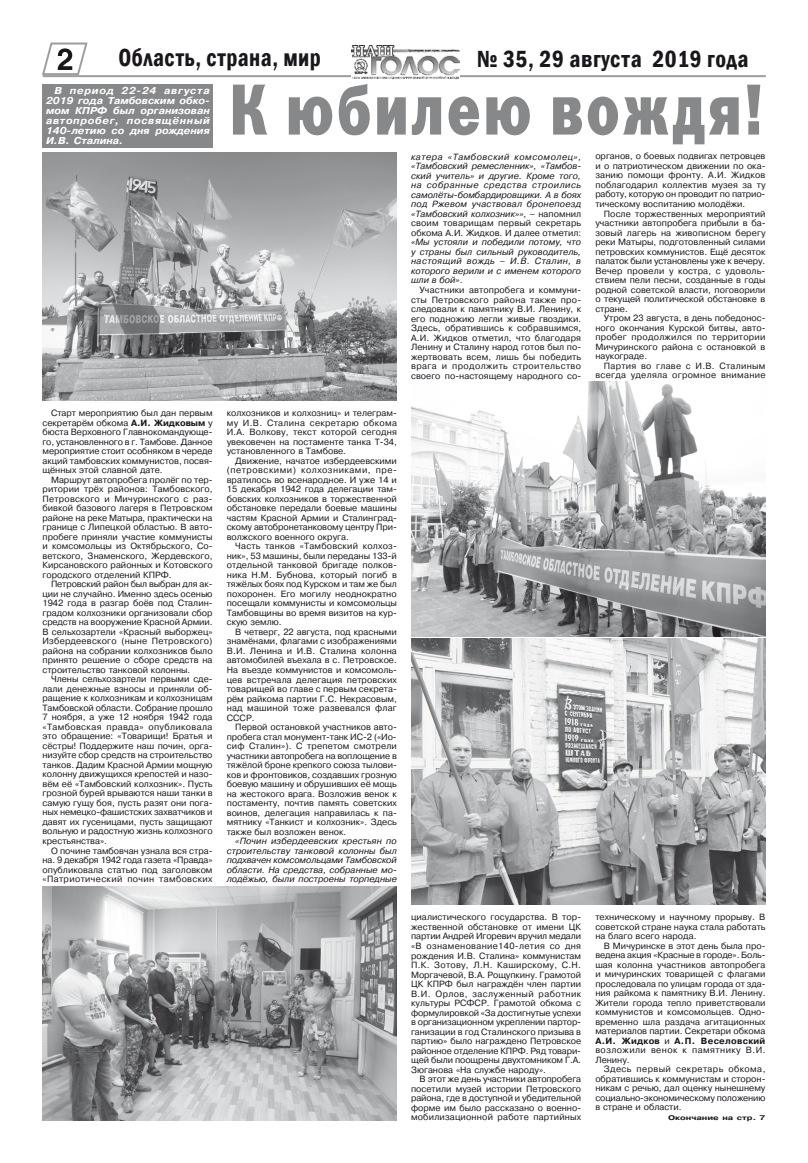
<style>
.page{position:relative;width:808px;height:1163px;background:#fff}
.page>*{position:absolute;margin:0;border:0;box-sizing:border-box;transform-origin:0 0}
.t1{font:72.8px "Franklin Gothic Heavy C";letter-spacing:.05em;color:#87888a;scale:.77 1}
.t2{font:600 condensed 25.3px "Franklin Gothic";letter-spacing:.02em;color:#1a171c;scale:.91 1}
.t3{font:600 condensed 24px "Franklin Gothic";letter-spacing:.025em;color:#1a171c}
.t4{font:italic 700 10px/10px "Pragmatica KMM";color:#fff;text-align:justify;scale:1.05 1}
.t5{font:9px/9.5px "Pragmatica KMM";color:#1a171c;text-align:justify}
.t6{font:italic 9px/9.5px "Pragmatica KMM";color:#1a171c;text-align:justify}
.t7{font:9px/9.5px "Pragmatica KMM";letter-spacing:.03em;color:#1a171c;text-align:right}
.t8{font:700 6.8px "Pragmatica KMM";color:#1a171c;scale:1.33 1}
.s1{font-weight:700}
.s2{font-style:normal}
</style>
<div class="page">
<hr style="left:43px;top:75px;width:723px;height:2px;background:#9c9d9f">
<svg style="left:42px;top:42px;width:47px;height:34px"></svg>
<img style="left:351px;top:45px;width:108px;height:35px">
<div style="left:42px;top:84px;width:171px;height:63px;background:#87888a"></div>
<img style="left:42px;top:152px;width:355px;height:248px">
<img style="left:42px;top:886px;width:355px;height:234px">
<img style="left:411px;top:381px;width:354px;height:255px">
<img style="left:411px;top:639px;width:354px;height:265px">
<h2 class="t2" style="left:118px;top:41px;width:224px">Область, страна, мир</h2>
<h3 class="t3" style="left:477px;top:43px;width:273px">№ 35, 29 августа 2019 года</h3>
<p class="t4" style="left:46px;top:86px;width:157px;text-indent:9px">В период 22-24 августа 2019 года Тамбовским обко&shy;мом КПРФ был организован автопробег, посвящённый 140-летию со дня рождения И.В. Сталина.</p>
<p class="t5" style="left:43px;top:408px;width:172px;text-indent:8px">Старт мероприятию был дан первым секретарём обкома <span class="s1">А.И. Жидковым</span> у бюста Верховного Главнокомандующе&shy;го, установленного в г. Тамбове. Данное мероприятие стоит особняком в череде акций тамбовских коммунистов, посвя&shy;щённых этой славной дате.</p>
<p class="t5" style="left:43px;top:474px;width:172px;text-indent:8px">Маршрут автопробега пролёг по тер&shy;ритории трёх районов: Тамбовского, Петровского и Мичуринского с раз&shy;бивкой базового лагеря в Петровском районе на реке Матыра, практически на границе с Липецкой областью. В авто&shy;пробеге приняли участие коммунисты и комсомольцы из Октябрьского, Со&shy;ветского, Знаменского, Жердевского, Кирсановского районных и Котовского городского отделений КПРФ.</p>
<p class="t5" style="left:43px;top:579px;width:172px;text-indent:8px">Петровский район был выбран для ак&shy;ции не случайно. Именно здесь осенью 1942 года в разгар боёв под Сталин&shy;градом колхозники организовали сбор средств на вооружение Красной Армии.<br>В сельхозартели «Красный выборжец» Избердеевского (ныне Петровского) района на собрании колхозников было принято решение о сборе средств на строительство танковой колонны.</p>
<p class="t5" style="left:43px;top:674px;width:172px;text-indent:8px">Члены сельхозартели первыми сде&shy;лали денежные взносы и приняли об&shy;ращение к колхозникам и колхозницам Тамбовской области. Собрание прошло 7 ноября, а уже 12 ноября 1942 года «Тамбовская правда» опубликовала это обращение: «Товарищи! Братья и сёстры! Поддержите наш почин, орга&shy;низуйте сбор средств на строительство танков. Дадим Красной Армии мощную колонну движущихся крепостей и назо&shy;вём её «Тамбовский колхозник». Пусть грозной бурей врываются наши танки в самую гущу боя, пусть разят они пога&shy;ных немецко-фашистских захватчиков и давят их гусеницами, пусть защищают вольную и радостную жизнь колхозного крестьянства».</p>
<p class="t5" style="left:43px;top:845px;width:172px;text-indent:8px">О почине тамбовчан узнала вся стра&shy;на. 9 декабря 1942 года газета «Правда» опубликовала статью под заголовком «Патриотический почин тамбовских</p>
<h1 class="t1" style="left:229px;top:68px;width:694px">К юбилею вождя!</h1>
<p class="t5" style="left:227px;top:408px;width:172px">колхозников и колхозниц» и телеграм&shy;му И.В. Сталина секретарю обкома И.А. Волкову, текст которой сегодня увековечен на постаменте танка Т-34, установленного в Тамбове.</p>
<p class="t5" style="left:227px;top:456px;width:172px;text-indent:8px">Движение, начатое избердеевскими (петровскими) колхозниками, пре&shy;вратилось во всенародное. И уже 14 и 15 декабря 1942 года делегации там&shy;бовских колхозников в торжественной обстановке передали боевые машины частям Красной Армии и Сталинград&shy;скому автобронетанковому центру При&shy;волжского военного округа.</p>
<p class="t5" style="left:227px;top:541px;width:172px;text-indent:8px">Часть танков «Тамбовский колхоз&shy;ник», 53 машины, были переданы 133-й отдельной танковой бригаде полков&shy;ника Н.М. Бубнова, который погиб в тяжёлых боях под Курском и там же был похоронен. Его могилу неоднократно посещали коммунисты и комсомольцы Тамбовщины во время визитов на кур&shy;скую землю.</p>
<p class="t5" style="left:227px;top:627px;width:172px;text-indent:8px">В четверг, 22 августа, под красными знамёнами, флагами с изображениями В.И. Ленина и И.В. Сталина колонна автомобилей въехала в с. Петровское.<br>На въезде коммунистов и комсомоль&shy;цев встречала делегация петровских товарищей во главе с первым секрета&shy;рём райкома партии Г.С. Некрасовым, над машиной тоже развевался флаг СССР.</p>
<p class="t5" style="left:227px;top:722px;width:172px;text-indent:8px">Первой остановкой участников авто&shy;пробега стал монумент-танк ИС-2 («Ио&shy;сиф Сталин»). С трепетом смотрели участники автопробега на воплощение в тяжёлой броне крепкого союза тылови&shy;ков и фронтовиков, создавших грозную боевую машину и обрушивших её мощь на жестокого врага. Возложив венок к постаменту, почтив память советских воинов, делегация направилась к па&shy;мятнику «Танкист и колхозник». Здесь также был возложен венок.</p>
<p class="t6" style="left:227px;top:836px;width:172px;text-indent:8px">«Почин избердеевских крестьян по строительству танковой колонны был подхвачен комсомольцами Тамбовской области. На средства, собранные мо&shy;лодёжью, были построены торпедные</p>
<p class="t6" style="left:411px;top:152px;width:172px">катера «Тамбовский комсомолец», «Тамбовский ремесленник», «Тамбов&shy;ский учитель» и другие. Кроме того, на собранные средства строились самолёты-бомбардировщики. А в боях под Ржевом участвовал бронепоезд «Тамбовский колхозник»»<span class="s2">, – напомнил своим товарищам первый секретарь обкома А.И. Жидков. И далее отметил:</span></p>
<p class="t6" style="left:411px;top:237px;width:172px">«Мы устояли и победили потому, что у страны был сильный руководитель, настоящий вождь – И.В. Сталин, в которого верили и с именем которого шли в бой»<span class="s2">.</span></p>
<p class="t5" style="left:411px;top:285px;width:172px;text-indent:8px">Участники автопробега и коммуни&shy;сты Петровского района также про&shy;следовали к памятнику В.И. Ленину, к его подножию легли живые гвоздики.<br>Здесь, обратившись к собравшимся, А.И. Жидков отметил, что благодаря Ленину и Сталину народ готов был по&shy;жертвовать всем, лишь бы победить врага и продолжить строительство своего по-настоящему народного со-</p>
<p class="t5" style="left:595px;top:152px;width:172px">органов, о боевых подвигах петровцев и о патриотическом движении по ока&shy;занию помощи фронту. А.И. Жидков поблагодарил коллектив музея за ту работу, которую он проводит по патрио&shy;тическому воспитанию молодёжи.</p>
<p class="t5" style="left:595px;top:209px;width:172px;text-indent:8px">После торжественных мероприятий участники автопробега прибыли в ба&shy;зовый лагерь на живописном берегу реки Матыры, подготовленный силами петровских коммунистов. Ещё десяток палаток были установлены уже к вечеру.<br>Вечер провели у костра, с удоволь&shy;ствием пели песни, созданные в годы родной советской власти, поговорили о текущей политической обстановке в стране.</p>
<p class="t5" style="left:595px;top:313px;width:172px;text-indent:8px">Утром 23 августа, в день победонос&shy;ного окончания Курской битвы, авто&shy;пробег продолжился по территории Мичуринского района с остановкой в наукограде.</p>
<p class="t7" style="left:595px;top:361px;width:172px">Партия во главе с И.В. Сталиным всегда уделяла огромное внимание</p>
<p class="t5" style="left:411px;top:912px;width:172px">циалистического государства. В тор&shy;жественной обстановке от имени ЦК партии Андрей Игоревич вручил медали «В ознаменование140-летия со дня рождения И.В. Сталина» коммунистам П.К. Зотову, Л.Н. Каширскому, С.Н.<br>Моргачевой, В.А. Рощупкину. Грамотой ЦК КПРФ был награждён член партии В.И. Орлов, заслуженный работник культуры РСФСР. Грамотой обкома с формулировкой «За достигнутые успехи в организационном укреплении партор&shy;ганизации в год Сталинского призыва в партию» было награждено Петровское районное отделение КПРФ. Ряд товари&shy;щей были поощрены двухтомником Г.А.<br>Зюганова «На службе народу».</p>
<p class="t5" style="left:411px;top:1074px;width:172px;text-indent:8px">В этот же день участники автопробега посетили музей истории Петровского района, где в доступной и убедительной форме им было рассказано о военно&shy;мобилизационной работе партийных</p>
<p class="t5" style="left:595px;top:912px;width:172px">техническому и научному прорыву. В советской стране наука стала работать на благо всего народа.</p>
<p class="t5" style="left:595px;top:940px;width:172px;text-indent:8px">В Мичуринске в этот день была про&shy;ведена акция «Красные в городе». Боль&shy;шая колонна участников автопробега и мичуринских товарищей с флагами проследовала по улицам города от зда&shy;ния райкома к памятнику В.И. Ленину.<br>Жители города тепло приветствовали коммунистов и комсомольцев. Одно&shy;временно шла раздача агитационных материалов партии. Секретари обкома <span class="s1">А.И. Жидков</span> и <span class="s1">А.П. Веселовский </span>возложили венок к памятнику В.И.<br>Ленину.</p>
<p class="t5" style="left:595px;top:1064px;width:172px;text-indent:8px">Здесь первый секретарь обкома, обратившись к коммунистам и сторон&shy;никам с речью, дал оценку нынешнему социально-экономическому положению в стране и области.</p>
<p class="t8" style="left:668px;top:1113px;width:75px">Окончание на стр. 7</p>
</div>
